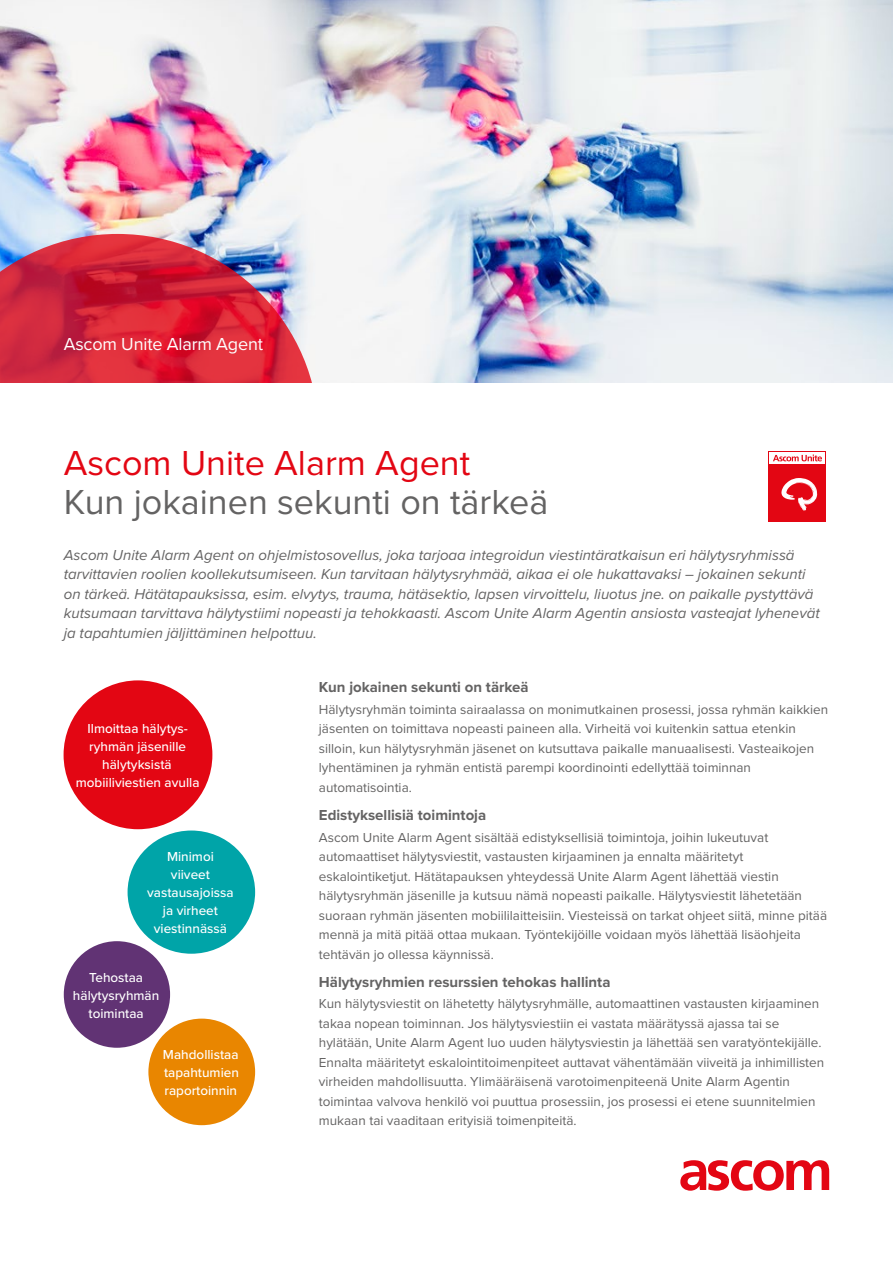
<style>
.page{position:relative;width:893px;height:1263px;background:#fff}
.page>*{position:absolute;margin:0;border:0;box-sizing:border-box;transform-origin:0 0}
.t1{font:36px "Proxima Nova";color:#646363}
.t2{font:36px "Proxima Nova";color:#e30613}
.t3{font:18px "Proxima Nova";letter-spacing:-.01em;color:#fff}
.t4{font:italic 15px/19.5px "Proxima Nova";color:#646363}
.t5{font:700 15px "Proxima Nova";color:#646363}
.t6{font:13.5px/19.5px "Proxima Nova";color:#646363}
.t7{font:500 13.5px/18px "Proxima Nova";color:#fff;text-align:center}
</style>
<div class="page">
<svg style="left:680px;top:1160px;width:149px;height:31px"></svg>
<img style="left:0;top:0;width:893px;height:383px">
<svg style="left:0;top:234px;width:319px;height:149px;background:#cc4259"></svg>
<div style="left:64px;top:680px;width:148px;height:149px;background:#e30613;border-radius:50%"></div>
<div style="left:128px;top:830px;width:127px;height:124px;background:#00a4a8;border-radius:50%"></div>
<div style="left:64px;top:941px;width:106px;height:107px;background:#613374;border-radius:50%"></div>
<div style="left:148px;top:1018px;width:107px;height:107px;background:#e98600;border-radius:50%"></div>
<div style="left:768px;top:451px;width:58px;height:70px;background:#e30613"></div>
<svg style="left:781px;top:478px;width:36px;height:33px"></svg>
<svg style="left:770px;top:452px;width:55px;height:12px"></svg>
<svg style="left:773px;top:455px;width:49px;height:6px"></svg>
<h2 class="t3" style="left:64px;top:333px;width:201px">Ascom Unite Alarm Agent</h2>
<h1 class="t2" style="left:64px;top:441px;width:408px">Ascom Unite Alarm Agent</h1>
<h1 class="t1" style="left:64px;top:480px;width:486px">Kun jokainen sekunti on tärkeä</h1>
<p class="t4" style="left:64px;top:545px;width:757px">Ascom Unite Alarm Agent on ohjelmistosovellus, joka tarjoaa integroidun viestintäratkaisun eri hälytysryhmissä tarvittavien roolien koollekutsumiseen. Kun tarvitaan hälytysryhmää, aikaa ei ole hukattavaksi – jokainen sekunti on tärkeä. Hätätapauksissa, esim. elvytys, trauma, hätäsektio, lapsen virvoittelu, liuotus jne. on paikalle pystyttävä kutsumaan tarvittava hälytystiimi nopeasti ja tehokkaasti. Ascom Unite Alarm Agentin ansiosta vasteajat lyhenevät ja tapahtumien jäljittäminen helpottuu.</p>
<p class="t7" style="left:76px;top:720px;width:125px">Ilmoittaa hälytys&shy;ryhmän jäsenille hälytyksistä mobiiliviestien avulla</p>
<p class="t7" style="left:147px;top:848px;width:88px">Minimoi viiveet vastausajoissa ja virheet viestinnässä</p>
<p class="t7" style="left:73px;top:968px;width:88px">Tehostaa hälytysryhmän toimintaa</p>
<p class="t7" style="left:163px;top:1046px;width:77px;text-align:justify">Mahdollistaa tapahtumien raportoinnin</p>
<p class="t5" style="left:319px;top:678px;width:211px">Kun jokainen sekunti on tärkeä</p>
<p class="t6" style="left:319px;top:700px;width:511px">Hälytysryhmän toiminta sairaalassa on monimutkainen prosessi, jossa ryhmän kaikkien jäsenten on toimittava nopeasti paineen alla. Virheitä voi kuitenkin sattua etenkin silloin, kun hälytysryhmän jäsenet on kutsuttava paikalle manuaalisesti. Vasteaikojen lyhentäminen ja ryhmän entistä parempi koordinointi edellyttää toiminnan automatisointia.</p>
<p class="t5" style="left:319px;top:806px;width:169px">Edistyksellisiä toimintoja</p>
<p class="t6" style="left:319px;top:827px;width:510px">Ascom Unite Alarm Agent sisältää edistyksellisiä toimintoja, joihin lukeutuvat automaattiset hälytysviestit, vastausten kirjaaminen ja ennalta määritetyt eskalointiketjut. Hätätapauksen yhteydessä Unite Alarm Agent lähettää viestin hälytysryhmän jäsenille ja kutsuu nämä nopeasti paikalle. Hälytysviestit lähetetään suoraan ryhmän jäsenten mobiililaitteisiin. Viesteissä on tarkat ohjeet siitä, minne pitää mennä ja mitä pitää ottaa mukaan. Työntekijöille voidaan myös lähettää lisäohjeita tehtävän jo ollessa käynnissä.</p>
<p class="t5" style="left:319px;top:972px;width:293px">Hälytysryhmien resurssien tehokas hallinta</p>
<p class="t6" style="left:319px;top:994px;width:507px">Kun hälytysviestit on lähetetty hälytysryhmälle, automaattinen vastausten kirjaaminen takaa nopean toiminnan. Jos hälytysviestiin ei vastata määrätyssä ajassa tai se hylätään, Unite Alarm Agent luo uuden hälytysviestin ja lähettää sen varatyöntekijälle.<br>Ennalta määritetyt eskalointitoimenpiteet auttavat vähentämään viiveitä ja inhimillisten virheiden mahdollisuutta. Ylimääräisenä varotoimenpiteenä Unite Alarm Agentin toimintaa valvova henkilö voi puuttua prosessiin, jos prosessi ei etene suunnitelmien mukaan tai vaaditaan erityisiä toimenpiteitä.</p>
</div>
